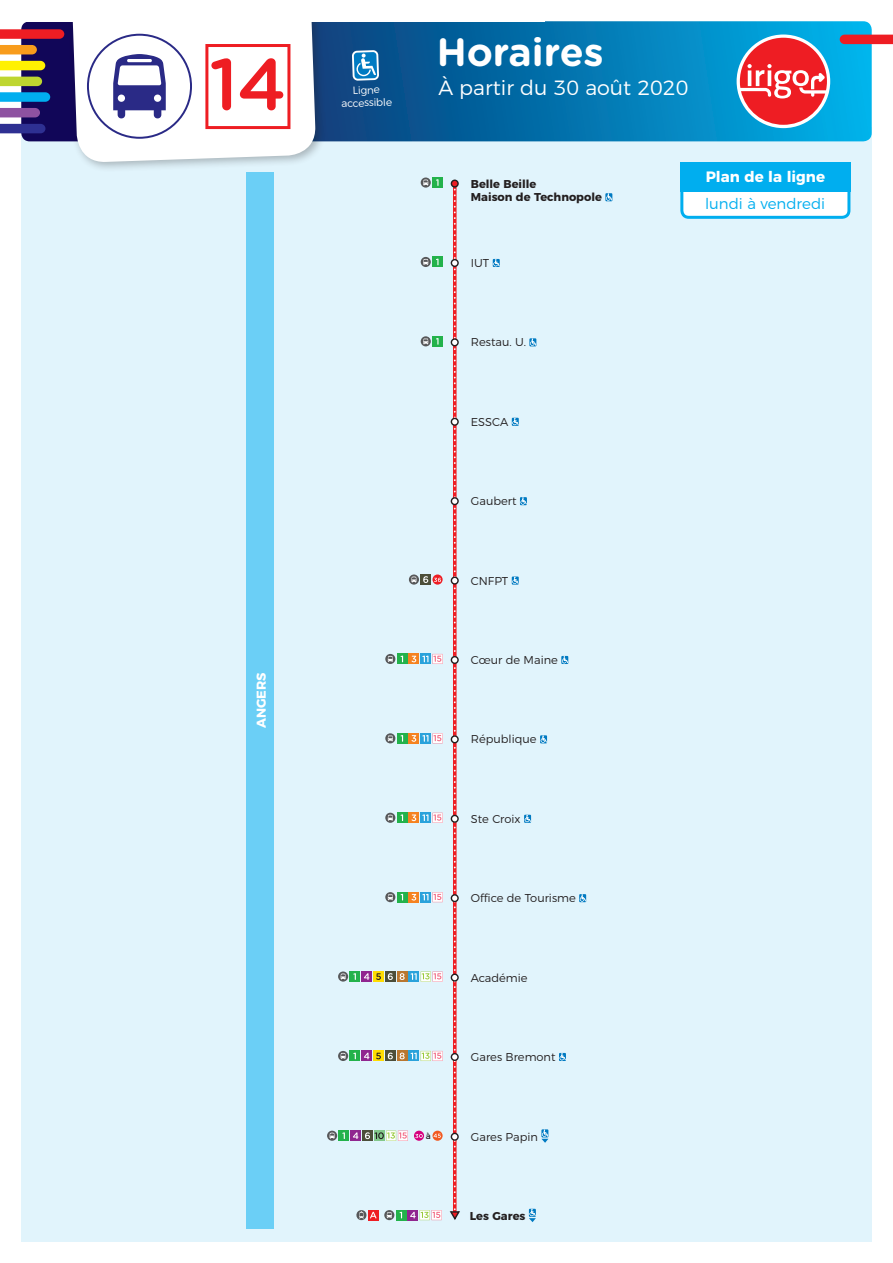
<style>
.page{position:relative;width:893px;height:1263px;background:#fff}
.page>*{position:absolute;margin:0;border:0;box-sizing:border-box;transform-origin:0 0}
.t1{font:700 39.45px "Gotham Rounded";color:#fff}
.t2{font:300 20.55px "Montserrat";color:#fff}
.t3{font:700 19.95px "Montserrat";color:#fff}
.t4{font:300 15px "Montserrat";color:#00aeef}
.t5{font:700 15px "Montserrat";color:#fff}
.t6{font:700 12.9px "Montserrat";color:#fff}
.t7{font:300 11.4px "Montserrat";color:#231f20}
.t8{font:700 11.4px/13.6px "Montserrat";color:#231f20}
.t9{font:300 10.5px "Montserrat";color:#fff}
.t10{font:8.55px "Montserrat";color:#231f20}
</style>
<div class="page">
<div style="left:21px;top:128px;width:851px;height:1114px;background:#e1f4fc"></div>
<svg style="left:21px;top:21px;width:851px;height:120px;background:#066fab"></svg>
<div style="left:66px;top:0;width:260px;height:173px;background:#231f20;opacity:.3"></div>
<svg style="left:351px;top:49px;width:29px;height:32px"></svg>
<div style="left:0;top:0;width:544px;height:21px;background:#fff"></div>
<svg style="left:0;top:45px;width:37px;height:9px"></svg>
<svg style="left:0;top:61px;width:45px;height:9px"></svg>
<svg style="left:0;top:77px;width:42px;height:9px"></svg>
<svg style="left:0;top:92px;width:50px;height:10px"></svg>
<svg style="left:0;top:108px;width:40px;height:9px"></svg>
<svg style="left:0;top:124px;width:45px;height:9px"></svg>
<svg style="left:0;top:29px;width:64px;height:10px"></svg>
<svg style="left:840px;top:35px;width:53px;height:9px"></svg>
<svg style="left:70px;top:21px;width:246px;height:142px"></svg>
<div style="left:737px;top:35px;width:93px;height:93px;background:#fff;border-radius:50%"></div>
<svg style="left:740px;top:38px;width:87px;height:87px"></svg>
<div style="left:796px;top:73px;width:9px;height:10px;background:#ee1d23;border-radius:50%"></div>
<div style="left:247px;top:171px;width:396px;height:1059px;background:#e1f4fc"></div>
<div style="left:247px;top:172px;width:27px;height:1057px;background:#6bcff6"></div>
<svg style="left:605px;top:193px;width:7px;height:8px"></svg>
<svg style="left:421px;top:177px;width:10px;height:11px"></svg>
<svg style="left:423px;top:179px;width:5px;height:7px"></svg>
<svg style="left:432px;top:178px;width:11px;height:10px"></svg>
<svg style="left:493px;top:259px;width:7px;height:8px"></svg>
<svg style="left:421px;top:257px;width:10px;height:10px"></svg>
<svg style="left:423px;top:259px;width:5px;height:6px"></svg>
<svg style="left:432px;top:257px;width:11px;height:10px"></svg>
<svg style="left:436px;top:259px;width:2px;height:6px"></svg>
<svg style="left:529px;top:338px;width:7px;height:8px"></svg>
<svg style="left:421px;top:336px;width:10px;height:10px"></svg>
<svg style="left:423px;top:338px;width:5px;height:7px"></svg>
<svg style="left:432px;top:336px;width:11px;height:10px"></svg>
<svg style="left:512px;top:418px;width:7px;height:8px"></svg>
<svg style="left:520px;top:497px;width:7px;height:8px"></svg>
<svg style="left:512px;top:576px;width:7px;height:9px"></svg>
<svg style="left:409px;top:574px;width:10px;height:11px"></svg>
<svg style="left:411px;top:576px;width:5px;height:7px"></svg>
<div style="left:421px;top:574px;width:10px;height:11px;background:#4c4e39"></div>
<svg style="left:423px;top:576px;width:5px;height:7px"></svg>
<svg style="left:432px;top:574px;width:11px;height:11px"></svg>
<svg style="left:434px;top:578px;width:7px;height:4px"></svg>
<svg style="left:561px;top:656px;width:7px;height:8px"></svg>
<svg style="left:385px;top:654px;width:10px;height:10px"></svg>
<svg style="left:388px;top:656px;width:5px;height:6px"></svg>
<svg style="left:397px;top:654px;width:10px;height:10px"></svg>
<svg style="left:401px;top:656px;width:2px;height:6px"></svg>
<svg style="left:409px;top:654px;width:10px;height:10px"></svg>
<svg style="left:412px;top:656px;width:4px;height:6px"></svg>
<div style="left:421px;top:654px;width:10px;height:10px;background:#2aa2db"></div>
<svg style="left:422px;top:654px;width:21px;height:10px"></svg>
<svg style="left:540px;top:735px;width:7px;height:8px"></svg>
<svg style="left:385px;top:733px;width:10px;height:10px"></svg>
<svg style="left:388px;top:735px;width:5px;height:6px"></svg>
<svg style="left:397px;top:733px;width:10px;height:10px"></svg>
<svg style="left:401px;top:735px;width:2px;height:7px"></svg>
<div style="left:409px;top:733px;width:10px;height:10px;background:#f58220"></div>
<svg style="left:412px;top:735px;width:4px;height:7px"></svg>
<div style="left:421px;top:733px;width:10px;height:10px;background:#2aa2db"></div>
<svg style="left:422px;top:733px;width:21px;height:10px"></svg>
<svg style="left:524px;top:815px;width:7px;height:8px"></svg>
<svg style="left:385px;top:813px;width:10px;height:10px"></svg>
<svg style="left:388px;top:815px;width:5px;height:6px"></svg>
<svg style="left:397px;top:813px;width:10px;height:10px"></svg>
<svg style="left:409px;top:813px;width:10px;height:10px"></svg>
<svg style="left:412px;top:814px;width:4px;height:7px"></svg>
<div style="left:421px;top:813px;width:10px;height:10px;background:#2aa2db"></div>
<svg style="left:422px;top:813px;width:21px;height:10px"></svg>
<svg style="left:579px;top:894px;width:7px;height:8px"></svg>
<svg style="left:385px;top:892px;width:10px;height:10px"></svg>
<svg style="left:388px;top:894px;width:5px;height:6px"></svg>
<svg style="left:397px;top:892px;width:10px;height:10px"></svg>
<svg style="left:401px;top:894px;width:2px;height:6px"></svg>
<svg style="left:409px;top:892px;width:10px;height:10px"></svg>
<svg style="left:412px;top:894px;width:4px;height:6px"></svg>
<div style="left:421px;top:892px;width:10px;height:10px;background:#2aa2db"></div>
<svg style="left:422px;top:892px;width:21px;height:10px"></svg>
<svg style="left:338px;top:971px;width:10px;height:10px"></svg>
<svg style="left:341px;top:973px;width:5px;height:7px"></svg>
<div style="left:350px;top:971px;width:10px;height:10px;background:#23b24b"></div>
<svg style="left:353px;top:973px;width:3px;height:7px"></svg>
<div style="left:362px;top:971px;width:10px;height:10px;background:#90268f"></div>
<svg style="left:364px;top:973px;width:5px;height:7px"></svg>
<div style="left:373px;top:971px;width:11px;height:10px;background:#ffdc01"></div>
<svg style="left:376px;top:973px;width:5px;height:7px"></svg>
<div style="left:385px;top:971px;width:10px;height:10px;background:#4c4e39"></div>
<svg style="left:388px;top:973px;width:5px;height:7px"></svg>
<div style="left:397px;top:971px;width:10px;height:10px;background:#b97730"></div>
<svg style="left:400px;top:973px;width:5px;height:7px"></svg>
<svg style="left:409px;top:971px;width:2px;height:10px"></svg>
<svg style="left:411px;top:971px;width:32px;height:10px"></svg>
<svg style="left:559px;top:1053px;width:7px;height:8px"></svg>
<svg style="left:338px;top:1051px;width:10px;height:10px"></svg>
<svg style="left:341px;top:1053px;width:5px;height:6px"></svg>
<div style="left:350px;top:1051px;width:10px;height:10px;background:#23b24b"></div>
<svg style="left:353px;top:1052px;width:3px;height:7px"></svg>
<div style="left:362px;top:1051px;width:10px;height:10px;background:#90268f"></div>
<svg style="left:364px;top:1052px;width:5px;height:7px"></svg>
<svg style="left:373px;top:1051px;width:11px;height:10px"></svg>
<svg style="left:376px;top:1053px;width:5px;height:6px"></svg>
<svg style="left:385px;top:1051px;width:10px;height:10px"></svg>
<svg style="left:388px;top:1052px;width:5px;height:7px"></svg>
<svg style="left:397px;top:1051px;width:10px;height:10px"></svg>
<svg style="left:400px;top:1052px;width:5px;height:7px"></svg>
<div style="left:409px;top:1051px;width:10px;height:10px;background:#2aa2db"></div>
<svg style="left:411px;top:1051px;width:32px;height:10px"></svg>
<svg style="left:541px;top:1129px;width:7px;height:14px"></svg>
<svg style="left:327px;top:1131px;width:10px;height:10px"></svg>
<svg style="left:330px;top:1132px;width:5px;height:7px"></svg>
<div style="left:339px;top:1131px;width:10px;height:10px;background:#23b24b"></div>
<svg style="left:342px;top:1132px;width:3px;height:7px"></svg>
<div style="left:351px;top:1131px;width:10px;height:10px;background:#90268f"></div>
<svg style="left:353px;top:1132px;width:5px;height:7px"></svg>
<div style="left:362px;top:1131px;width:11px;height:10px;background:#4c4e39"></div>
<svg style="left:365px;top:1131px;width:43px;height:10px"></svg>
<svg style="left:414px;top:1131px;width:10px;height:10px"></svg>
<svg style="left:415px;top:1134px;width:8px;height:4px"></svg>
<svg style="left:432px;top:1131px;width:11px;height:10px"></svg>
<svg style="left:434px;top:1133px;width:7px;height:5px"></svg>
<svg style="left:449px;top:180px;width:11px;height:1040px"></svg>
<svg style="left:529px;top:1209px;width:7px;height:13px"></svg>
<svg style="left:376px;top:1210px;width:2px;height:10px"></svg>
<svg style="left:356px;top:1210px;width:20px;height:11px"></svg>
<svg style="left:384px;top:1210px;width:10px;height:10px"></svg>
<svg style="left:387px;top:1212px;width:5px;height:6px"></svg>
<svg style="left:396px;top:1210px;width:10px;height:10px"></svg>
<svg style="left:400px;top:1212px;width:2px;height:6px"></svg>
<div style="left:408px;top:1210px;width:10px;height:10px;background:#90268f"></div>
<svg style="left:410px;top:1210px;width:32px;height:10px"></svg>
<svg style="left:680px;top:162px;width:171px;height:57px;background:#67cef5"></svg>
<p class="t6" style="left:251px;top:728px;width:57px;rotate:-90deg">ANGERS</p>
<h1 class="t1" style="left:437px;top:23px;width:169px">Horaires</h1>
<p class="t9" style="left:352px;top:82px;width:29px;rotate:-2deg">Ligne</p>
<h2 class="t2" style="left:438px;top:71px;width:252px">À partir du 30 août 2020</h2>
<p class="t9" style="left:341px;top:95px;width:52px;rotate:-2deg">accessible</p>
<p class="t3" style="left:403px;top:77px;width:160px">Plan de la ligne</p>
<p class="t8" style="left:471px;top:176px;width:133px">Belle Beille<br>Maison de Technopole</p>
<p class="t7" style="left:471px;top:254px;width:20px">IUT</p>
<p class="t5" style="left:706px;top:165px;width:121px">Plan de la ligne</p>
<p class="t4" style="left:705px;top:192px;width:122px">lundi à vendredi</p>
<p class="t7" style="left:471px;top:333px;width:57px">Restau. U.</p>
<p class="t7" style="left:471px;top:413px;width:39px">ESSCA</p>
<p class="t7" style="left:471px;top:492px;width:47px">Gaubert</p>
<p class="t7" style="left:471px;top:572px;width:39px">CNFPT</p>
<p class="t7" style="left:471px;top:651px;width:89px">Cœur de Maine</p>
<p class="t7" style="left:471px;top:730px;width:67px">République</p>
<p class="t7" style="left:471px;top:810px;width:51px">Ste Croix</p>
<p class="t7" style="left:471px;top:889px;width:106px">Office de Tourisme</p>
<p class="t7" style="left:471px;top:969px;width:58px">Académie</p>
<p class="t7" style="left:471px;top:1048px;width:86px">Gares Bremont</p>
<p class="t10" style="left:426px;top:1129px;width:7px">à</p>
<p class="t7" style="left:471px;top:1128px;width:69px">Gares Papin</p>
<p class="t8" style="left:470px;top:1208px;width:57px">Les Gares</p>
</div>
